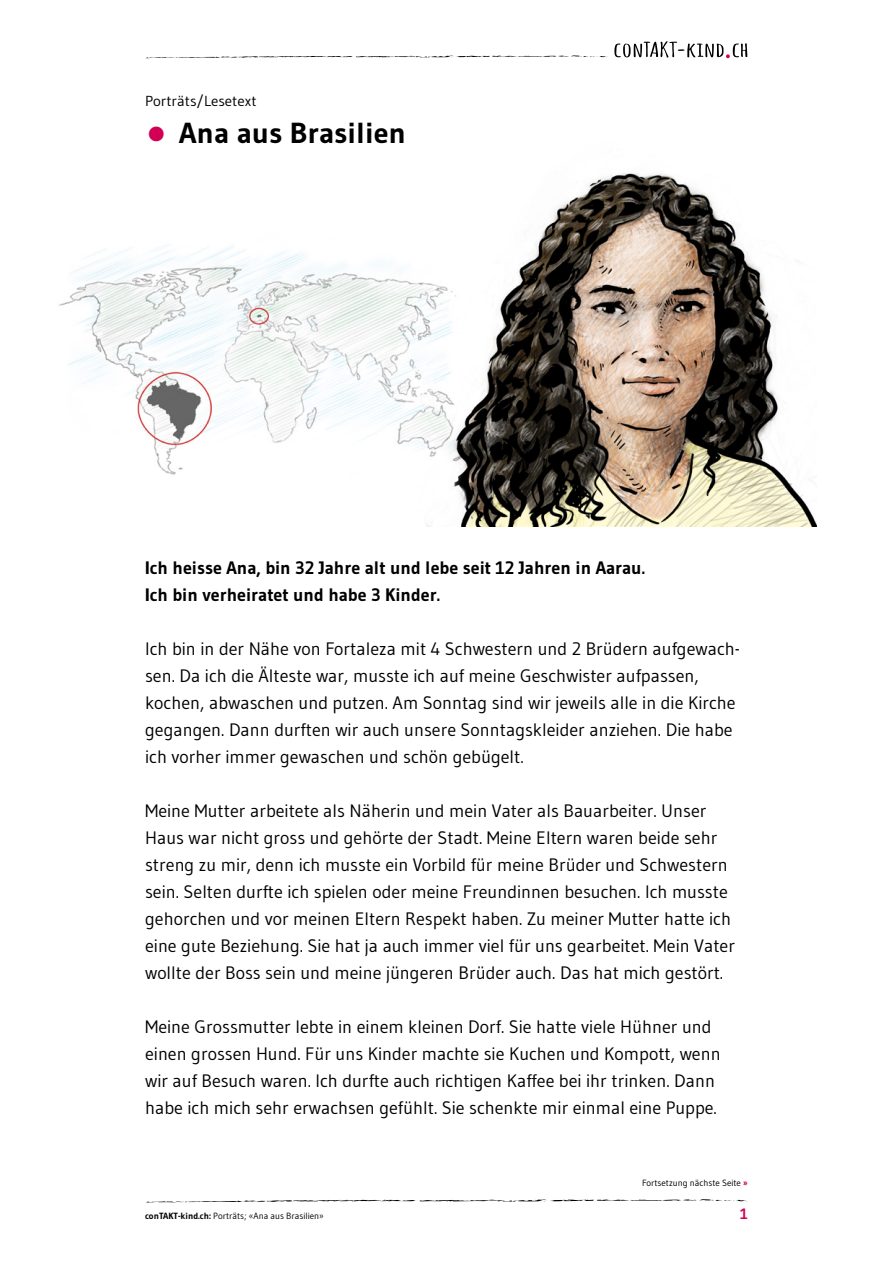
<style>
.page{position:relative;width:893px;height:1263px;background:#fff}
.page>*{position:absolute;margin:0;border:0;box-sizing:border-box;transform-origin:0 0}
.t1{font:700 28.95px "Gudea";color:#000}
.t2{font:18px/27px "Gudea";color:#000}
.t3{font:700 18px/27px "Gudea";color:#000}
.t4{font:700 15px "Gudea";color:#d20054}
.t5{font:14.55px "Gudea";color:#000}
.t6{font:9px "Gudea";color:#000}
.s1{font-size:49.35px;color:#d20054}
.s2{font-weight:700;color:#d20054}
.s3{font-weight:700}
</style>
<div class="page">
<svg style="left:146px;top:55px;width:462px;height:3px"></svg>
<svg style="left:614px;top:41px;width:133px;height:17px"></svg>
<img style="left:58px;top:245px;width:361px;height:230px">
<svg style="left:145px;top:1199px;width:603px;height:4px"></svg>
<img style="left:419px;top:173px;width:397px;height:353px">
<p class="t5" style="left:145px;top:92px;width:113px">Porträts/Lesetext</p>
<h1 class="t1" style="left:145px;top:115px;width:263px"><span class="s1">•</span> Ana aus Brasilien</h1>
<p class="t3" style="left:145px;top:554px;width:501px">Ich heisse Ana, bin 32 Jahre alt und lebe seit 12 Jahren in Aarau.<br>Ich bin verheiratet und habe 3 Kinder.</p>
<p class="t2" style="left:145px;top:635px;width:596px">Ich bin in der Nähe von Fortaleza mit 4 Schwestern und 2 Brüdern aufgewach&shy;sen. Da ich die Älteste war, musste ich auf meine Geschwister aufpassen, kochen, abwaschen und putzen. Am Sonntag sind wir jeweils alle in die Kirche gegangen. Dann durften wir auch unsere Sonntagskleider anziehen. Die habe ich vorher immer gewaschen und schön gebügelt.</p>
<p class="t2" style="left:145px;top:797px;width:591px">Meine Mutter arbeitete als Näherin und mein Vater als Bauarbeiter. Unser Haus war nicht gross und gehörte der Stadt. Meine Eltern waren beide sehr streng zu mir, denn ich musste ein Vorbild für meine Brüder und Schwestern sein. Selten durfte ich spielen oder meine Freundinnen besuchen. Ich musste gehorchen und vor meinen Eltern Respekt haben. Zu meiner Mutter hatte ich eine gute Beziehung. Sie hat ja auch immer viel für uns gearbeitet. Mein Vater wollte der Boss sein und meine jüngeren Brüder auch. Das hat mich gestört.</p>
<p class="t2" style="left:145px;top:1013px;width:577px">Meine Grossmutter lebte in einem kleinen Dorf. Sie hatte viele Hühner und einen grossen Hund. Für uns Kinder machte sie Kuchen und Kompott, wenn wir auf Besuch waren. Ich durfte auch richtigen Kaffee bei ihr trinken. Dann habe ich mich sehr erwachsen gefühlt. Sie schenkte mir einmal eine Puppe.</p>
<p class="t6" style="left:642px;top:1177px;width:107px">Fortsetzung nächste Seite <span class="s2">»</span></p>
<p class="t6" style="left:145px;top:1210px;width:180px"><span class="s3">conTAKT-kind.ch:</span> Porträts; «Ana aus Brasilien»</p>
<p class="t4" style="left:740px;top:1204px;width:9px">1</p>
</div>
